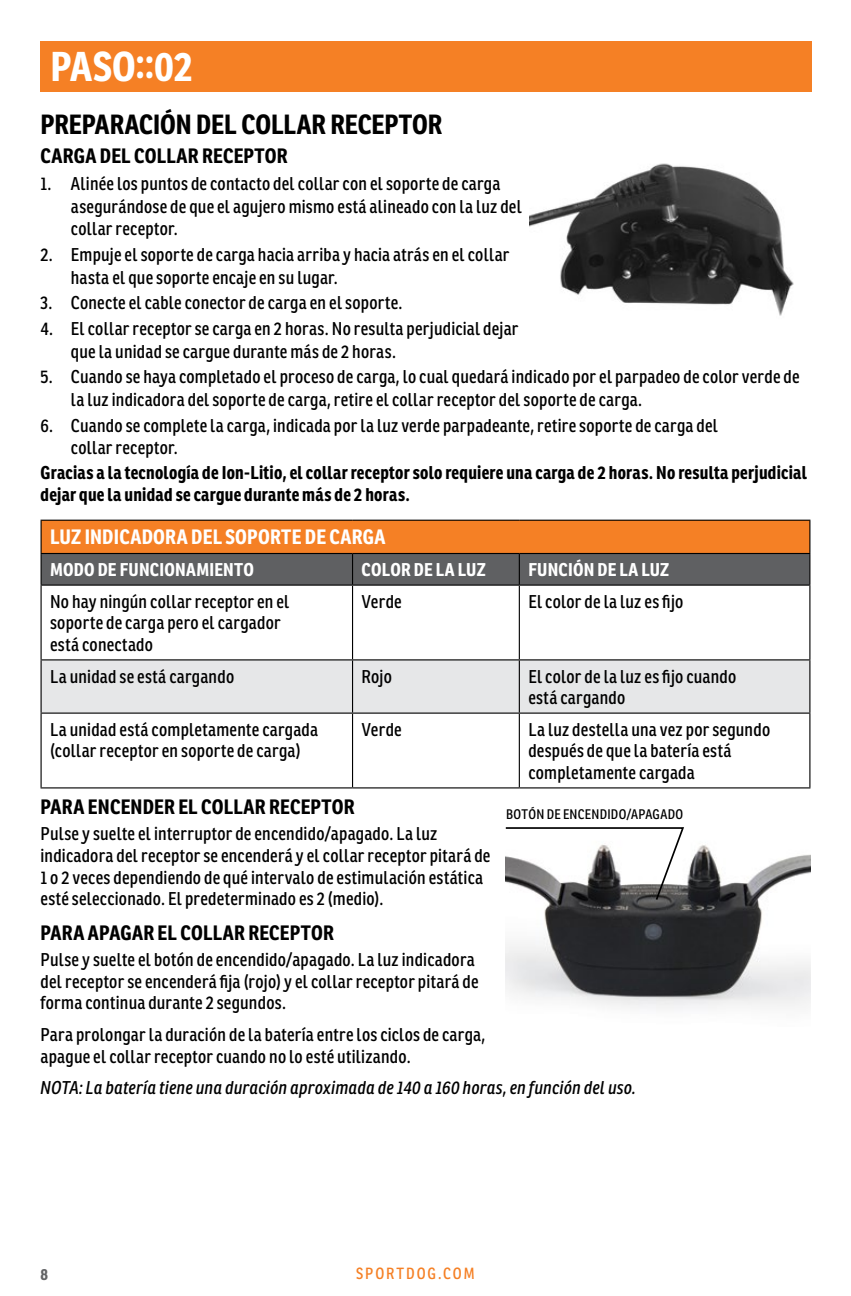
<style>
.page{position:relative;width:851px;height:1296px;background:#fff}
.page>*{position:absolute;margin:0;border:0;box-sizing:border-box;transform-origin:0 0}
.t1{font:700 40.5px "Ronnia Cond";color:#fff}
.t2{font:700 27px "Ronnia Cond";letter-spacing:-.005em;color:#000}
.t3{font:700 20.25px "Ronnia Cond";letter-spacing:.01em;color:#000}
.t4{font:700 20.25px "Ronnia Cond";letter-spacing:.01em;color:#fff}
.t5{font:18px/21.6px "Ronnia Cond";letter-spacing:.015em;color:#000}
.t6{font:700 18px/21.6px "Ronnia Cond";letter-spacing:.015em;color:#000}
.t7{font:italic 18px "Ronnia Cond";letter-spacing:.015em;color:#000}
.t8{font:700 18px "Ronnia Cond";letter-spacing:.015em;color:#fff}
.t9{font:15.75px "Ronnia Cond";letter-spacing:.12em;color:#f58025}
.t10{font:700 15.75px "Ronnia Cond";color:#636466}
.t11{font:13.5px "Ronnia Cond";letter-spacing:.02em;color:#000}
</style>
<div class="page">
<div style="left:40px;top:41px;width:771px;height:50px;background:#f58025"></div>
<div style="left:41px;top:520px;width:768px;height:34px;background:#f58025"></div>
<div style="left:42px;top:554px;width:767px;height:31px;background:#5f6062"></div>
<div style="left:42px;top:660px;width:767px;height:53px;background:#e6e7e8"></div>
<hr style="left:40px;top:520px;width:312px;height:1px;background:#000">
<hr style="left:40px;top:521px;width:2px;height:32px;background:#000">
<hr style="left:352px;top:520px;width:167px;height:1px;background:#000">
<hr style="left:519px;top:520px;width:291px;height:1px;background:#000">
<hr style="left:809px;top:521px;width:1px;height:32px;background:#000">
<hr style="left:40px;top:553px;width:312px;height:1px;background:#000">
<hr style="left:40px;top:554px;width:2px;height:31px;background:#000">
<hr style="left:352px;top:553px;width:167px;height:1px;background:#000">
<hr style="left:352px;top:554px;width:1px;height:31px;background:#000">
<hr style="left:519px;top:553px;width:291px;height:1px;background:#000">
<hr style="left:518px;top:554px;width:2px;height:31px;background:#000">
<hr style="left:809px;top:554px;width:1px;height:31px;background:#000">
<hr style="left:40px;top:585px;width:312px;height:1px;background:#000">
<hr style="left:40px;top:586px;width:2px;height:73px;background:#000">
<hr style="left:352px;top:585px;width:167px;height:1px;background:#000">
<hr style="left:352px;top:586px;width:1px;height:73px;background:#000">
<hr style="left:519px;top:585px;width:291px;height:1px;background:#000">
<hr style="left:518px;top:586px;width:2px;height:73px;background:#000">
<hr style="left:809px;top:586px;width:1px;height:73px;background:#000">
<hr style="left:40px;top:659px;width:312px;height:1px;background:#000">
<hr style="left:40px;top:660px;width:2px;height:53px;background:#000">
<hr style="left:352px;top:659px;width:167px;height:1px;background:#000">
<hr style="left:352px;top:660px;width:1px;height:53px;background:#000">
<hr style="left:519px;top:659px;width:291px;height:1px;background:#000">
<hr style="left:518px;top:660px;width:2px;height:53px;background:#000">
<hr style="left:809px;top:660px;width:1px;height:53px;background:#000">
<hr style="left:40px;top:713px;width:312px;height:1px;background:#000">
<hr style="left:40px;top:714px;width:2px;height:73px;background:#000">
<hr style="left:352px;top:713px;width:167px;height:1px;background:#000">
<hr style="left:352px;top:714px;width:1px;height:73px;background:#000">
<hr style="left:519px;top:713px;width:291px;height:1px;background:#000">
<hr style="left:518px;top:714px;width:2px;height:73px;background:#000">
<hr style="left:809px;top:714px;width:1px;height:73px;background:#000">
<hr style="left:40px;top:787px;width:312px;height:1px;background:#000">
<hr style="left:352px;top:787px;width:167px;height:1px;background:#000">
<hr style="left:519px;top:787px;width:291px;height:1px;background:#000">
<img style="left:530px;top:163px;width:264px;height:153px">
<img style="left:506px;top:845px;width:304px;height:164px">
<svg style="left:505px;top:827px;width:180px;height:75px"></svg>
<h1 class="t1" style="left:51px;top:41px;width:144px">PASO::02</h1>
<h2 class="t2" style="left:40px;top:107px;width:403px">PREPARACIÓN DEL COLLAR RECEPTOR</h2>
<p class="t3" style="left:40px;top:143px;width:249px">CARGA DEL COLLAR RECEPTOR</p>
<p class="t5" style="left:71px;top:173px;width:452px;line-height:22.5px;text-indent:-30px">1. Alinée los puntos de contacto del collar con el soporte de carga asegurándose de que el agujero mismo está alineado con la luz del collar receptor.</p>
<p class="t5" style="left:71px;top:243px;width:440px;line-height:22.5px;text-indent:-30px">2. Empuje el soporte de carga hacia arriba y hacia atrás en el collar hasta el que soporte encaje en su lugar.</p>
<p class="t5" style="left:40px;top:292px;width:363px">3. Conecte el cable conector de carga en el soporte.</p>
<p class="t5" style="left:71px;top:317px;width:449px;line-height:22.5px;text-indent:-30px">4. El collar receptor se carga en 2 horas. No resulta perjudicial dejar que la unidad se cargue durante más de 2 horas.</p>
<p class="t5" style="left:71px;top:366px;width:730px;line-height:22.5px;text-indent:-30px">5. Cuando se haya completado el proceso de carga, lo cual quedará indicado por el parpadeo de color verde de la luz indicadora del soporte de carga, retire el collar receptor del soporte de carga.</p>
<p class="t5" style="left:71px;top:414px;width:648px;line-height:22.5px;text-indent:-30px">6. Cuando se complete la carga, indicada por la luz verde parpadeante, retire soporte de carga del collar receptor.</p>
<p class="t6" style="left:40px;top:461px;width:768px">Gracias a la tecnología de Ion-Litio, el collar receptor solo requiere una carga de 2 horas. No resulta perjudicial dejar que la unidad se cargue durante más de 2 horas.</p>
<p class="t4" style="left:50px;top:524px;width:337px">LUZ INDICADORA DEL SOPORTE DE CARGA</p>
<p class="t8" style="left:50px;top:558px;width:205px">MODO DE FUNCIONAMIENTO</p>
<p class="t8" style="left:361px;top:558px;width:126px">COLOR DE LA LUZ</p>
<p class="t8" style="left:528px;top:558px;width:142px">FUNCIÓN DE LA LUZ</p>
<p class="t5" style="left:50px;top:590px;width:241px">No hay ningún collar receptor en el soporte de carga pero el cargador está conectado</p>
<p class="t5" style="left:361px;top:590px;width:42px">Verde</p>
<p class="t5" style="left:528px;top:590px;width:156px">El color de la luz es fijo</p>
<p class="t5" style="left:50px;top:665px;width:186px">La unidad se está cargando</p>
<p class="t5" style="left:361px;top:665px;width:32px">Rojo</p>
<p class="t5" style="left:528px;top:665px;width:209px">El color de la luz es fijo cuando está cargando</p>
<p class="t5" style="left:50px;top:718px;width:269px">La unidad está completamente cargada (collar receptor en soporte de carga)</p>
<p class="t5" style="left:361px;top:718px;width:42px">Verde</p>
<p class="t5" style="left:528px;top:718px;width:243px">La luz destella una vez por segundo después de que la batería está completamente cargada</p>
<p class="t3" style="left:40px;top:794px;width:316px">PARA ENCENDER EL COLLAR RECEPTOR</p>
<p class="t5" style="left:40px;top:823px;width:451px">Pulse y suelte el interruptor de encendido/apagado. La luz indicadora del receptor se encenderá y el collar receptor pitará de 1 o 2 veces dependiendo de qué intervalo de estimulación estática esté seleccionado. El predeterminado es 2 (medio).</p>
<p class="t3" style="left:40px;top:919px;width:295px">PARA APAGAR EL COLLAR RECEPTOR</p>
<p class="t5" style="left:40px;top:949px;width:439px">Pulse y suelte el botón de encendido/apagado. La luz indicadora del receptor se encenderá fija (rojo) y el collar receptor pitará de forma continua durante 2 segundos.</p>
<p class="t5" style="left:40px;top:1024px;width:446px">Para prolongar la duración de la batería entre los ciclos de carga, apague el collar receptor cuando no lo esté utilizando.</p>
<p class="t7" style="left:40px;top:1077px;width:597px">NOTA: La batería tiene una duración aproximada de 140 a 160 horas, en función del uso.</p>
<p class="t11" style="left:506px;top:806px;width:178px">BOTÓN DE ENCENDIDO/APAGADO</p>
<p class="t10" style="left:40px;top:1264px;width:9px">8</p>
<p class="t9" style="left:356px;top:1264px;width:120px">SPORTDOG.COM</p>
</div>
